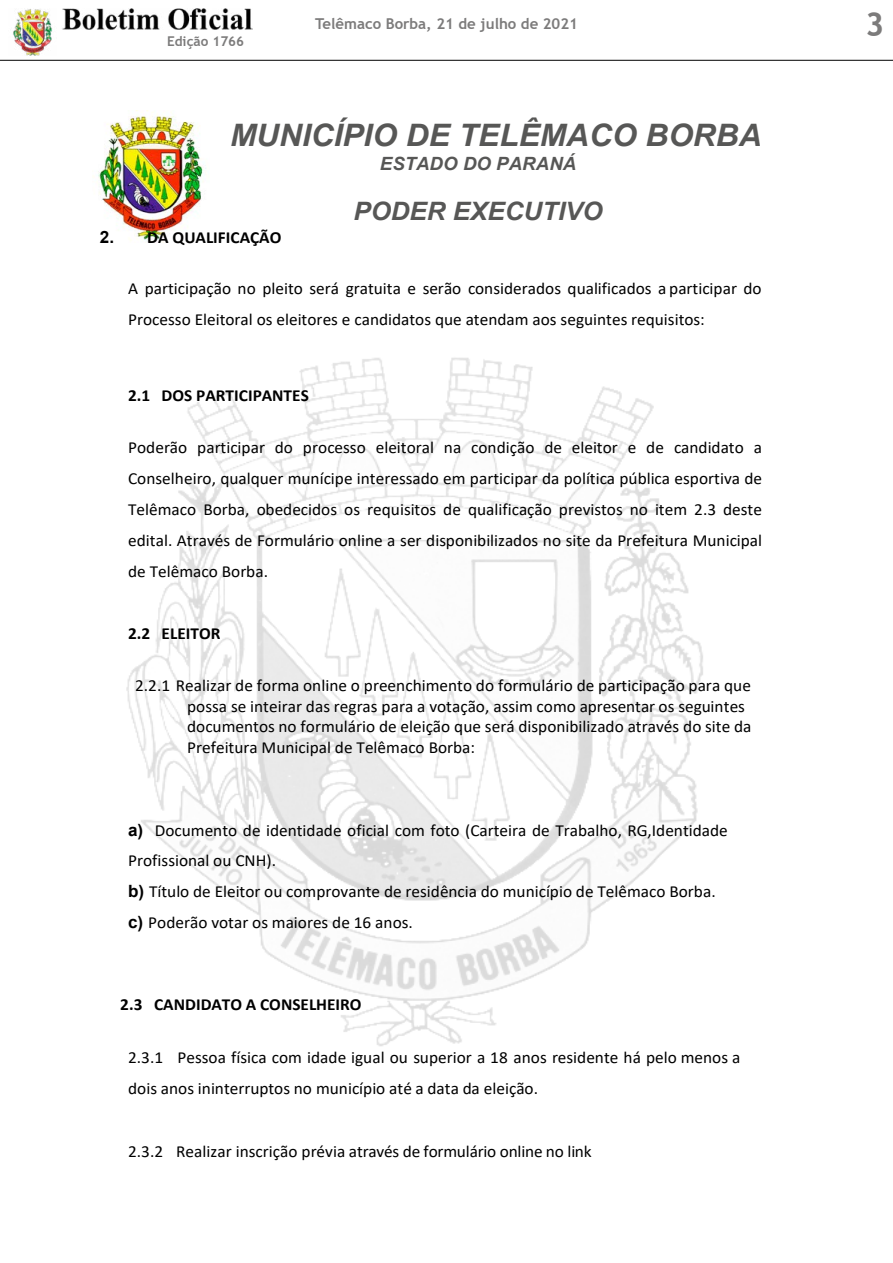
<style>
.page{position:relative;width:893px;height:1263px;background:#fff}
.page>*{position:absolute;margin:0;border:0;box-sizing:border-box;transform-origin:0 0}
.t1{font:700 33px "Trebuchet MS";color:#7c7b7b}
.t2{font:italic 700 30.9px "Arial";color:#575756}
.t3{font:italic 700 25.35px "Arial";color:#575756}
.t4{font:italic 700 18.3px "Arial";color:#575756}
.t5{font:16.95px/30.9px "Calibri";color:#000}
.t6{font:700 16.95px "Calibri";color:#000}
.t7{font:700 15px "Trebuchet MS";color:#7c7b7b}
.t8{font:700 13.5px "Trebuchet MS";color:#7c7b7b}
.s1{font-family:"Arial"}
.s2{font-family:"Arial";font-weight:700}
</style>
<div class="page">
<img style="left:13px;top:9px;width:39px;height:47px">
<img style="left:62px;top:8px;width:191px;height:21px">
<hr style="left:0;top:60px;width:893px;height:1px;background:#000">
<img style="left:98px;top:110px;width:108px;height:132px">
<img style="left:126px;top:358px;width:577px;height:688px">
<p class="t8" style="left:167px;top:33px;width:79px">Edição 1766</p>
<p class="t7" style="left:315px;top:14px;width:264px">Telêmaco Borba, 21 de julho de 2021</p>
<h1 class="t1" style="left:865px;top:3px;width:21px">3</h1>
<h2 class="t2" style="left:230px;top:114px;width:533px">MUNICÍPIO DE TELÊMACO BORBA</h2>
<p class="t4" style="left:380px;top:151px;width:198px">ESTADO DO PARANÁ</p>
<h3 class="t3" style="left:353px;top:194px;width:251px">PODER EXECUTIVO</h3>
<p class="t6" style="left:100px;top:225px;width:183px"><span class="s1">2.</span> DA QUALIFICAÇÃO</p>
<p class="t5" style="left:128px;top:273px;width:635px">A participação no pleito será gratuita e serão considerados qualificados a participar do<br>Processo Eleitoral os eleitores e candidatos que atendam aos seguintes requisitos:</p>
<p class="t6" style="left:128px;top:384px;width:182px">2.1 DOS PARTICIPANTES</p>
<p class="t5" style="left:128px;top:432px;width:635px;text-align:justify">Poderão participar do processo eleitoral na condição de eleitor e de candidato a Conselheiro, qualquer munícipe interessado em participar da política pública esportiva de Telêmaco Borba, obedecidos os requisitos de qualificação previstos no item 2.3 deste edital. Através de Formulário online a ser disponibilizados no site da Prefeitura Municipal de Telêmaco Borba.</p>
<p class="t6" style="left:128px;top:621px;width:94px">2.2 ELEITOR</p>
<p class="t5" style="left:187px;top:675px;width:566px;line-height:20.5px;text-indent:-52px">2.2.1 Realizar de forma online o preenchimento do formulário de participação para que possa se inteirar das regras para a votação, assim como apresentar os seguintes documentos no formulário de eleição que será disponibilizado através do site da Prefeitura Municipal de Telêmaco Borba:</p>
<p class="t5" style="left:128px;top:814px;width:601px"><span class="s2">a)</span> Documento de identidade oficial com foto (Carteira de Trabalho, RG,Identidade Profissional ou CNH).<br><span class="s2">b)</span> Título de Eleitor ou comprovante de residência do município de Telêmaco Borba. <span class="s2">c)</span> Poderão votar os maiores de 16 anos.</p>
<p class="t6" style="left:120px;top:993px;width:243px">2.3 CANDIDATO A CONSELHEIRO</p>
<p class="t5" style="left:128px;top:1041px;width:614px">2.3.1 Pessoa física com idade igual ou superior a 18 anos residente há pelo menos a dois anos ininterruptos no município até a data da eleição.</p>
<p class="t5" style="left:128px;top:1135px;width:465px">2.3.2 Realizar inscrição prévia através de formulário online no link</p>
</div>
